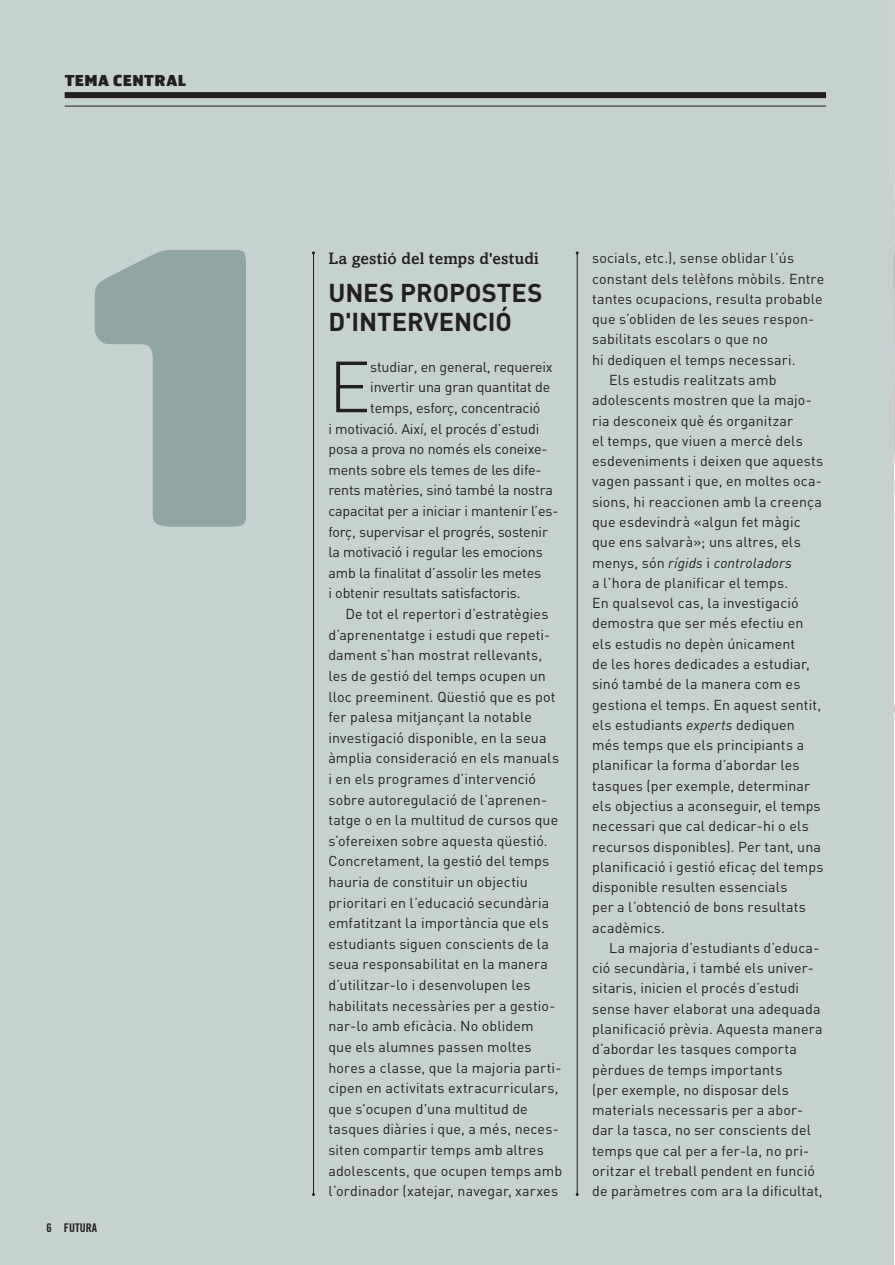
<style>
.page{position:relative;width:895px;height:1265px;background:#fff}
.page>*{position:absolute;margin:0;border:0;box-sizing:border-box;transform-origin:0 0}
.t1{font:900 378.6px "Hermes";color:#91a5a4}
.t2{font:300 71.1px "DIN";color:#231f20}
.t3{font:700 25.5px/28.8px "DIN";letter-spacing:-.005em;color:#231f20}
.t4{font:500 16.5px "Amasis";letter-spacing:.01em;color:#231f20}
.t5{font:900 15px "Hermes";letter-spacing:.025em;color:#231f20}
.t6{font:14.25px "DIN";letter-spacing:.01em;color:#231f20}
.t7{font:14.25px "DIN";letter-spacing:-.01em;color:#231f20}
.t8{font:italic 14.25px "DIN";letter-spacing:.005em;color:#231f20}
.t9{font:12px "Trade Gothic Bold Cond Twenty";color:#231f20}
.s1{font-style:normal}
.s2{font-family:"DIN Regular Italic Alt"}
</style>
<div class="page">
<div style="left:0;top:0;width:894px;height:1265px;background:#c6d2d0"></div>
<hr style="left:577px;top:253px;width:1px;height:941px;background:#231f20">
<hr style="left:313px;top:253px;width:1px;height:941px;background:#231f20">
<img style="left:894px;top:2px;width:1px;height:713px">
<hr style="left:65px;top:106px;width:761px;height:1px;background:#231f20">
<div style="left:65px;top:92px;width:761px;height:6px;background:#231f20"></div>
<p class="t5" style="left:65px;top:71px;width:123px">TEMA CENTRAL</p>
<h1 class="t1" style="left:82px;top:137px;width:189px">1</h1>
<p class="t9" style="left:46px;top:1220px;width:52px">6 FUTURA</p>
<p class="t4" style="left:328px;top:249px;width:212px">La gestió del temps d'estudi</p>
<h3 class="t3" style="left:328px;top:277px;width:215px">UNES PROPOSTES<br>D'INTERVENCIÓ</h3>
<h2 class="t2" style="left:328px;top:343px;width:44px">E</h2>
<p class="t7" style="left:370px;top:358px;width:184px">studiar, en general, requereix</p>
<p class="t7" style="left:370px;top:378px;width:182px">invertir una gran quantitat de</p>
<p class="t7" style="left:370px;top:399px;width:172px">temps, esforç, concentració</p>
<p class="t7" style="left:328px;top:419px;width:212px">i motivació. Així, el procés d’estudi</p>
<p class="t7" style="left:328px;top:440px;width:221px">posa a prova no només els coneixe-</p>
<p class="t7" style="left:328px;top:461px;width:215px">ments sobre els temes de les dife-</p>
<p class="t7" style="left:328px;top:481px;width:226px">rents matèries, sinó també la nostra</p>
<p class="t7" style="left:328px;top:502px;width:232px">capacitat per a iniciar i mantenir l’es-</p>
<p class="t7" style="left:328px;top:522px;width:221px">forç, supervisar el progrés, sostenir</p>
<p class="t7" style="left:328px;top:543px;width:216px">la motivació i regular les emocions</p>
<p class="t7" style="left:328px;top:564px;width:214px">amb la finalitat d’assolir les metes</p>
<p class="t7" style="left:328px;top:584px;width:194px">i obtenir resultats satisfactoris.</p>
<p class="t6" style="left:345px;top:605px;width:204px">De tot el repertori d’estratègies</p>
<p class="t6" style="left:328px;top:625px;width:223px">d’aprenentatge i estudi que repeti-</p>
<p class="t6" style="left:328px;top:646px;width:215px">dament s’han mostrat rellevants,</p>
<p class="t6" style="left:328px;top:667px;width:219px">les de gestió del temps ocupen un</p>
<p class="t6" style="left:328px;top:687px;width:229px">lloc preeminent. Qüestió que es pot</p>
<p class="t6" style="left:328px;top:708px;width:205px">fer palesa mitjançant la notable</p>
<p class="t6" style="left:328px;top:728px;width:220px">investigació disponible, en la seua</p>
<p class="t6" style="left:328px;top:749px;width:232px">àmplia consideració en els manuals</p>
<p class="t6" style="left:328px;top:770px;width:209px">i en els programes d’intervenció</p>
<p class="t6" style="left:328px;top:790px;width:220px">sobre autoregulació de l’aprenen-</p>
<p class="t6" style="left:328px;top:811px;width:231px">tatge o en la multitud de cursos que</p>
<p class="t6" style="left:328px;top:832px;width:221px">s’ofereixen sobre aquesta qüestió.</p>
<p class="t6" style="left:328px;top:852px;width:222px">Concretament, la gestió del temps</p>
<p class="t6" style="left:328px;top:873px;width:201px">hauria de constituir un objectiu</p>
<p class="t6" style="left:328px;top:893px;width:222px">prioritari en l’educació secundària</p>
<p class="t6" style="left:328px;top:914px;width:222px">emfatitzant la importància que els</p>
<p class="t6" style="left:328px;top:935px;width:222px">estudiants siguen conscients de la</p>
<p class="t6" style="left:328px;top:955px;width:221px">seua responsabilitat en la manera</p>
<p class="t6" style="left:328px;top:976px;width:204px">d’utilitzar-lo i desenvolupen les</p>
<p class="t6" style="left:328px;top:996px;width:229px">habilitats necessàries per a gestio-</p>
<p class="t6" style="left:328px;top:1017px;width:207px">nar-lo amb eficàcia. No oblidem</p>
<p class="t6" style="left:328px;top:1038px;width:205px">que els alumnes passen moltes</p>
<p class="t6" style="left:328px;top:1058px;width:234px">hores a classe, que la majoria parti-</p>
<p class="t6" style="left:328px;top:1079px;width:232px">cipen en activitats extracurriculars,</p>
<p class="t6" style="left:328px;top:1099px;width:201px">que s'ocupen d'una multitud de</p>
<p class="t6" style="left:328px;top:1120px;width:232px">tasques diàries i que, a més, neces-</p>
<p class="t6" style="left:328px;top:1141px;width:217px">siten compartir temps amb altres</p>
<p class="t6" style="left:328px;top:1161px;width:235px">adolescents, que ocupen temps amb</p>
<p class="t6" style="left:328px;top:1182px;width:231px">l’ordinador (xatejar, navegar, xarxes</p>
<p class="t6" style="left:592px;top:249px;width:203px">socials, etc.), sense oblidar l’ús</p>
<p class="t6" style="left:592px;top:269px;width:234px">constant dels telèfons mòbils. Entre</p>
<p class="t6" style="left:592px;top:290px;width:232px">tantes ocupacions, resulta probable</p>
<p class="t6" style="left:592px;top:310px;width:224px">que s’obliden de les seues respon-</p>
<p class="t6" style="left:592px;top:330px;width:177px">sabilitats escolars o que no</p>
<p class="t6" style="left:592px;top:351px;width:205px">hi dediquen el temps necessari.</p>
<p class="t6" style="left:609px;top:371px;width:169px">Els estudis realitzats amb</p>
<p class="t6" style="left:592px;top:391px;width:221px">adolescents mostren que la majo-</p>
<p class="t6" style="left:592px;top:411px;width:202px">ria desconeix què és organitzar</p>
<p class="t6" style="left:592px;top:432px;width:212px">el temps, que viuen a mercè dels</p>
<p class="t6" style="left:592px;top:452px;width:233px">esdeveniments i deixen que aquests</p>
<p class="t6" style="left:592px;top:472px;width:231px">vagen passant i que, en moltes oca-</p>
<p class="t6" style="left:592px;top:492px;width:231px">sions, hi reaccionen amb la creença</p>
<p class="t6" style="left:592px;top:513px;width:210px">que esdevindrà «algun fet màgic</p>
<p class="t6" style="left:592px;top:533px;width:210px">que ens salvarà»; uns altres, els</p>
<p class="t8" style="left:592px;top:553px;width:201px"><span class="s1">menys, són</span> rígids <span class="s1">i</span> controladors</p>
<p class="t6" style="left:592px;top:574px;width:198px">a l’hora de planificar el temps.</p>
<p class="t6" style="left:592px;top:594px;width:208px">En qualsevol cas, la investigació</p>
<p class="t6" style="left:592px;top:614px;width:213px">demostra que ser més efectiu en</p>
<p class="t6" style="left:592px;top:634px;width:205px">els estudis no depèn únicament</p>
<p class="t6" style="left:592px;top:655px;width:219px">de les hores dedicades a estudiar,</p>
<p class="t6" style="left:592px;top:675px;width:210px">sinó també de la manera com es</p>
<p class="t6" style="left:592px;top:695px;width:230px">gestiona el temps. En aquest sentit,</p>
<p class="t6" style="left:592px;top:716px;width:204px">els estudiants <span class="s2">experts</span> dediquen</p>
<p class="t6" style="left:592px;top:736px;width:213px">més temps que els principiants a</p>
<p class="t6" style="left:592px;top:756px;width:209px">planificar la forma d’abordar les</p>
<p class="t6" style="left:592px;top:776px;width:219px">tasques (per exemple, determinar</p>
<p class="t6" style="left:592px;top:797px;width:230px">els objectius a aconseguir, el temps</p>
<p class="t6" style="left:592px;top:817px;width:218px">necessari que cal dedicar-hi o els</p>
<p class="t6" style="left:592px;top:837px;width:230px">recursos disponibles). Per tant, una</p>
<p class="t6" style="left:592px;top:857px;width:233px">planificació i gestió eficaç del temps</p>
<p class="t6" style="left:592px;top:878px;width:197px">disponible resulten essencials</p>
<p class="t6" style="left:592px;top:898px;width:215px">per a l’obtenció de bons resultats</p>
<p class="t6" style="left:592px;top:918px;width:75px">acadèmics.</p>
<p class="t6" style="left:609px;top:939px;width:212px">La majoria d’estudiants d’educa-</p>
<p class="t6" style="left:592px;top:959px;width:223px">ció secundària, i també els univer-</p>
<p class="t6" style="left:592px;top:979px;width:209px">sitaris, inicien el procés d’estudi</p>
<p class="t6" style="left:592px;top:999px;width:230px">sense haver elaborat una adequada</p>
<p class="t6" style="left:592px;top:1020px;width:232px">planificació prèvia. Aquesta manera</p>
<p class="t6" style="left:592px;top:1040px;width:206px">d’abordar les tasques comporta</p>
<p class="t6" style="left:592px;top:1060px;width:192px">pèrdues de temps importants</p>
<p class="t6" style="left:592px;top:1081px;width:198px">(per exemple, no disposar dels</p>
<p class="t6" style="left:592px;top:1101px;width:213px">materials necessaris per a abor-</p>
<p class="t6" style="left:592px;top:1121px;width:220px">dar la tasca, no ser conscients del</p>
<p class="t6" style="left:592px;top:1141px;width:219px">temps que cal per a fer-la, no pri-</p>
<p class="t6" style="left:592px;top:1162px;width:224px">oritzar el treball pendent en funció</p>
<p class="t6" style="left:592px;top:1182px;width:232px">de paràmetres com ara la dificultat,</p>
</div>
